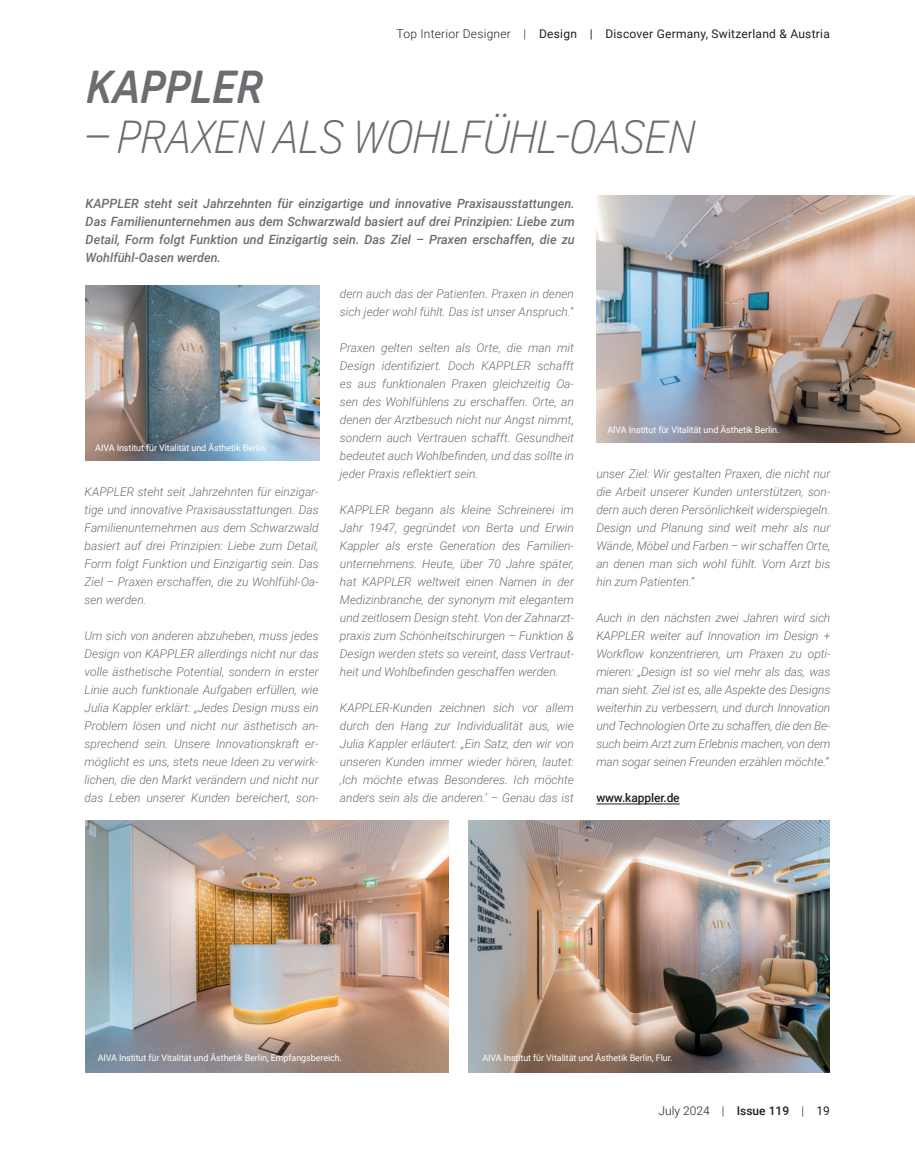
<style>
.page{position:relative;width:915px;height:1149px;background:#fff}
.page>*{position:absolute;margin:0;border:0;box-sizing:border-box;transform-origin:0 0}
.t1{font:italic 300 45px "Oscine";letter-spacing:-.01em;color:#6c6d70}
.t2{font:italic 700 45px "Oscine";letter-spacing:-.01em;color:#6c6d70}
.t3{font:italic 500 12.75px/18px "Roboto";color:#6c6d70;text-align:justify}
.t4{font:italic 300 12px/18px "Roboto";color:#6c6d70;text-align:justify}
.t5{font:12px "Roboto";letter-spacing:.02em;color:#231f20}
.t6{font:300 12px "Roboto";color:#231f20}
.t7{font:500 12px "Roboto";letter-spacing:-.01em;color:#231f20}
.t8{font:9px "Roboto";letter-spacing:-.01em;color:#fff}
.s1{font-weight:300}
.s2{font-weight:500}
.s3{font-weight:400}
</style>
<div class="page">
<hr style="left:596px;top:803px;width:83px;height:1px;background:#231f20">
<img style="left:85px;top:820px;width:364px;height:252px">
<img style="left:468px;top:820px;width:361px;height:252px">
<img style="left:596px;top:196px;width:318px;height:246px">
<img style="left:85px;top:285px;width:234px;height:175px">
<p class="t5" style="left:396px;top:25px;width:434px"><span class="s1">Top Interior Designer |</span> Design | Discover Germany, Switzerland &amp; Austria</p>
<p class="t2" style="left:86px;top:62px;width:179px">KAPPLER</p>
<p class="t1" style="left:86px;top:111px;width:610px">– PRAXEN ALS WOHLFÜHL-OASEN</p>
<p class="t3" style="left:86px;top:194px;width:490px">KAPPLER steht seit Jahrzehnten für einzigartige und innovative Praxisausstattungen.<br>Das Familienunternehmen aus dem Schwarzwald basiert auf drei Prinzipien: Liebe zum Detail, Form folgt Funktion und Einzigartig sein. Das Ziel – Praxen erschaffen, die zu Wohlfühl-Oasen werden.</p>
<p class="t4" style="left:340px;top:284px;width:235px">dern auch das der Patienten. Praxen in denen sich jeder wohl fühlt. Das ist unser Anspruch.“</p>
<p class="t4" style="left:340px;top:338px;width:235px">Praxen gelten selten als Orte, die man mit Design identifiziert. Doch KAPPLER schafft es aus funktionalen Praxen gleichzeitig Oa&shy;sen des Wohlfühlens zu erschaffen. Orte, an denen der Arztbesuch nicht nur Angst nimmt, sondern auch Vertrauen schafft. Gesundheit bedeutet auch Wohlbefinden, und das sollte in jeder Praxis reflektiert sein.</p>
<p class="t4" style="left:340px;top:500px;width:235px">KAPPLER begann als kleine Schreinerei im Jahr 1947, gegründet von Berta und Erwin Kappler als erste Generation des Familien&shy;unternehmens. Heute, über 70 Jahre später, hat KAPPLER weltweit einen Namen in der Medizinbranche, der synonym mit elegantem und zeitlosem Design steht. Von der Zahnarzt&shy;praxis zum Schönheitschirurgen – Funktion &amp; Design werden stets so vereint, dass Vertraut&shy;heit und Wohlbefinden geschaffen werden.</p>
<p class="t4" style="left:340px;top:698px;width:235px">KAPPLER-Kunden zeichnen sich vor allem durch den Hang zur Individualität aus, wie Julia Kappler erläutert: „Ein Satz, den wir von unseren Kunden immer wieder hören, lautet: ‚Ich möchte etwas Besonderes. Ich möchte anders sein als die anderen.‘ – Genau das ist</p>
<p class="t8" style="left:95px;top:441px;width:173px">AIVA Institut für Vitalität und Ästhetik Berlin.</p>
<p class="t4" style="left:85px;top:482px;width:235px">KAPPLER steht seit Jahrzehnten für einzigar&shy;tige und innovative Praxisausstattungen. Das Familienunternehmen aus dem Schwarzwald basiert auf drei Prinzipien: Liebe zum Detail, Form folgt Funktion und Einzigartig sein. Das Ziel – Praxen erschaffen, die zu Wohlfühl-Oa&shy;sen werden.</p>
<p class="t4" style="left:85px;top:626px;width:235px">Um sich von anderen abzuheben, muss jedes Design von KAPPLER allerdings nicht nur das volle ästhetische Potential, sondern in erster Linie auch funktionale Aufgaben erfüllen, wie Julia Kappler erklärt: „Jedes Design muss ein Problem lösen und nicht nur ästhetisch an&shy;sprechend sein. Unsere Innovationskraft er&shy;möglicht es uns, stets neue Ideen zu verwirk&shy;lichen, die den Markt verändern und nicht nur das Leben unserer Kunden bereichert, son-</p>
<p class="t8" style="left:607px;top:423px;width:173px">AIVA Institut für Vitalität und Ästhetik Berlin.</p>
<p class="t4" style="left:596px;top:464px;width:235px">unser Ziel: Wir gestalten Praxen, die nicht nur die Arbeit unserer Kunden unterstützen, son&shy;dern auch deren Persönlichkeit widerspiegeln.<br>Design und Planung sind weit mehr als nur Wände, Möbel und Farben – wir schaffen Orte, an denen man sich wohl fühlt. Vom Arzt bis hin zum Patienten.“</p>
<p class="t4" style="left:596px;top:608px;width:235px">Auch in den nächsten zwei Jahren wird sich KAPPLER weiter auf Innovation im Design + Workflow konzentrieren, um Praxen zu opti&shy;mieren: „Design ist so viel mehr als das, was man sieht. Ziel ist es, alle Aspekte des Designs weiterhin zu verbessern, und durch Innovation und Technologien Orte zu schaffen, die den Be&shy;such beim Arzt zum Erlebnis machen, von dem man sogar seinen Freunden erzählen möchte.“</p>
<p class="t7" style="left:596px;top:789px;width:85px">www.kappler.de</p>
<p class="t8" style="left:98px;top:1051px;width:246px">AIVA Institut für Vitalität und Ästhetik Berlin, Empfangsbereich.</p>
<p class="t8" style="left:482px;top:1051px;width:191px">AIVA Institut für Vitalität und Ästhetik Berlin, Flur.</p>
<p class="t6" style="left:658px;top:1101px;width:173px">July 2024 | <span class="s2">Issue 119</span> | <span class="s3">19</span></p>
</div>
